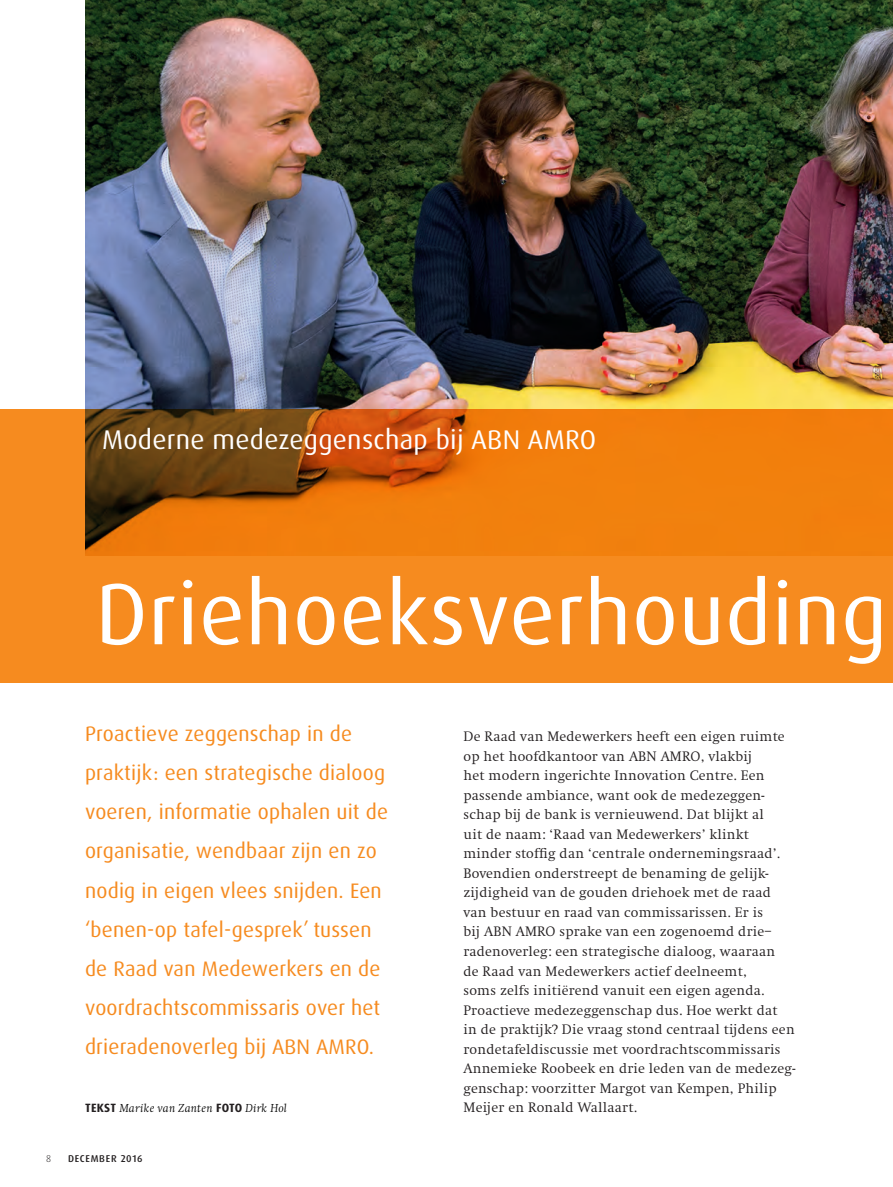
<style>
.page{position:relative;width:893px;height:1187px;background:#fff}
.page>*{position:absolute;margin:0;border:0;box-sizing:border-box;transform-origin:0 0}
.t1{font:87px "Dax OT";letter-spacing:.01em;color:#fff}
.t2{font:27px "Dax OT";letter-spacing:.01em;color:#fff}
.t3{font:21px/39px "Dax OT";letter-spacing:.01em;color:#f68b1f}
.t4{font:300 14.25px/19.5px "Swift EF";letter-spacing:.015em;color:#231f20}
.t5{font:italic 300 12px "Swift EF";letter-spacing:.02em;color:#000}
.t6{font:500 9.9px "Dax OT";letter-spacing:.075em;color:#231f20}
.t7{font:300 9.9px "Dax OT";color:#231f20}
.s1{font-family:"Dax OT";font-weight:700;font-style:normal;color:#231f20}
</style>
<div class="page">
<img style="left:85px;top:0;width:808px;height:409px">
<svg style="left:0;top:409px;width:893px;height:274px;background:#e47c16"></svg>
<h2 class="t2" style="left:102px;top:422px;width:496px">Moderne medezeggenschap bij ABN AMRO</h2>
<h1 class="t1" style="left:96px;top:559px;width:793px">Driehoeksverhouding</h1>
<p class="t3" style="left:85px;top:714px;width:305px">Proactieve zeggenschap in de praktijk: een strategische dialoog voeren, informatie ophalen uit de organisatie, wendbaar zijn en zo nodig in eigen vlees snijden. Een ‘benen-op tafel-gesprek’ tussen de Raad van Medewerkers en de voordrachtscommissaris over het drieradenoverleg bij ABN AMRO.</p>
<p class="t5" style="left:85px;top:1101px;width:203px"><span class="s1">TEKST</span> Marike van Zanten <span class="s1">FOTO</span> Dirk Hol</p>
<p class="t7" style="left:46px;top:1151px;width:7px">8</p>
<p class="t6" style="left:68px;top:1151px;width:76px">DECEMBER 2016</p>
<p class="t4" style="left:463px;top:727px;width:333px">De Raad van Medewerkers heeft een eigen ruimte op het hoofdkantoor van ABN AMRO, vlakbij<br>het modern ingerichte Innovation Centre. Een passende ambiance, want ook de medezeggen&shy;schap bij de bank is vernieuwend. Dat blijkt al<br>uit de naam: ‘Raad van Medewerkers’ klinkt minder stoffig dan ‘centrale ondernemingsraad’.<br>Bovendien onderstreept de benaming de gelijk&shy;zijdigheid van de gouden driehoek met de raad van bestuur en raad van commissarissen. Er is<br>bij ABN AMRO sprake van een zogenoemd drie– radenoverleg: een strategische dialoog, waaraan<br>de Raad van Medewerkers actief deelneemt,<br>soms zelfs initiërend vanuit een eigen agenda.<br>Proactieve medezeggenschap dus. Hoe werkt dat<br>in de praktijk? Die vraag stond centraal tijdens een rondetafeldiscussie met voordrachtscommissaris Annemieke Roobeek en drie leden van de medezeg&shy;genschap: voorzitter Margot van Kempen, Philip Meijer en Ronald Wallaart.</p>
</div>
